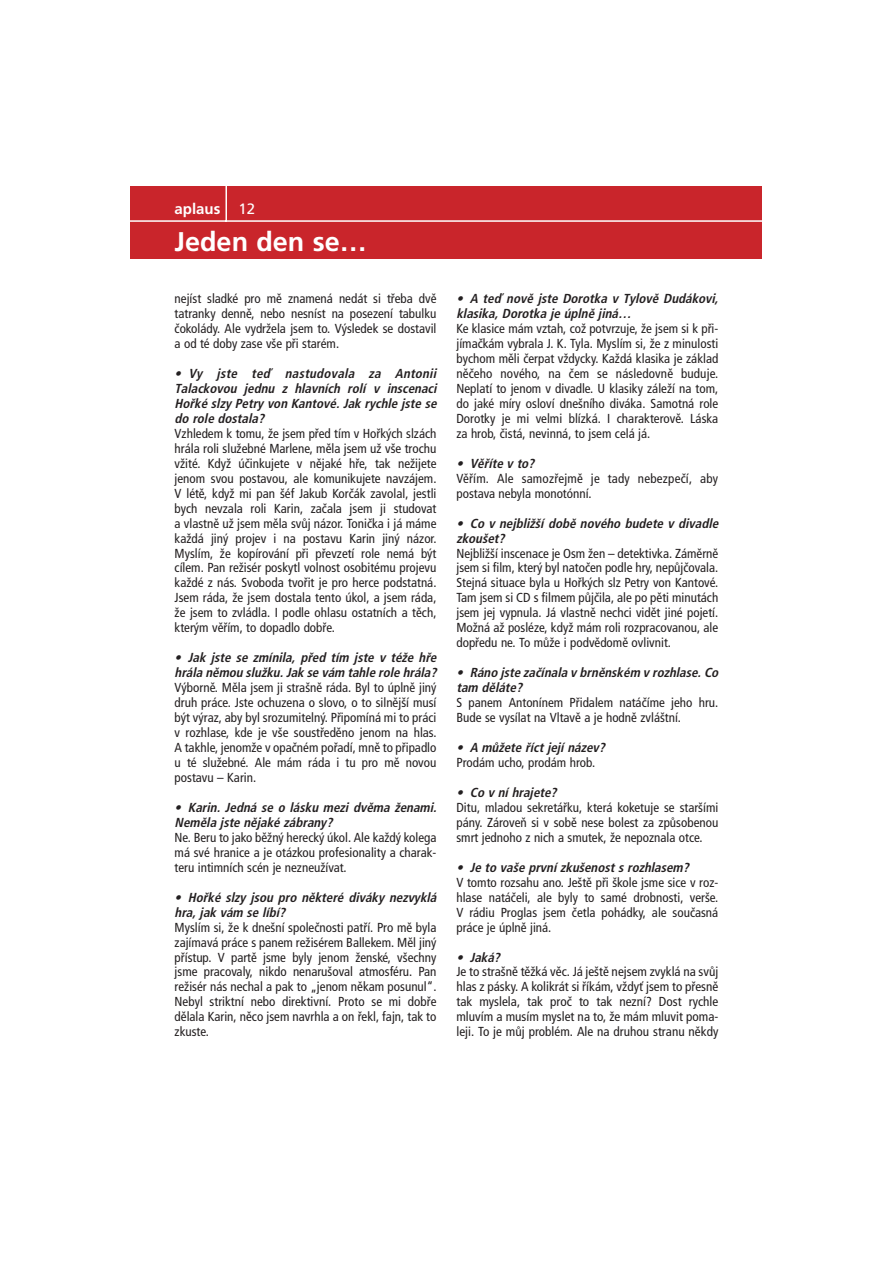
<style>
.page{position:relative;width:893px;height:1263px;background:#fff}
.page>*{position:absolute;margin:0;border:0;box-sizing:border-box;transform-origin:0 0}
.t1{font:700 27px "Frutiger CE";color:#fff}
.t2{font:700 15px "Frutiger CE";color:#fff}
.t3{font:condensed 13.05px/15px "Frutiger CE";color:#231f20;text-align:justify}
.t4{font:italic 700 condensed 13.05px/15px "Frutiger CE";color:#231f20}
.s1{font-weight:400}
</style>
<div class="page">
<div style="left:130px;top:186px;width:632px;height:73px;background:#c9252b"></div>
<p class="t2" style="left:175px;top:202px;width:82px">aplaus <span class="s1">12</span></p>
<h1 class="t1" style="left:175px;top:230px;width:194px">Jeden den se…</h1>
<p class="t3" style="left:175px;top:292px;width:263px">nejíst sladké pro mě znamená nedát si třeba dvě tatranky denně, nebo nesníst na posezení tabulku čokolády. Ale vydržela jsem to. Výsledek se dostavil a od té doby zase vše při starém.</p>
<p class="t4" style="left:175px;top:367px;width:266px;text-align:justify">• Vy jste teď nastudovala za Antonii Talackovou jednu z hlavních rolí v inscenaci Hořké slzy Petry von Kantové. Jak rychle jste se do role dostala?</p>
<p class="t3" style="left:175px;top:427px;width:263px">Vzhledem k tomu, že jsem před tím v Hořkých slzách hrála roli služebné Marlene, měla jsem už vše trochu vžité. Když účinkujete v nějaké hře, tak nežijete jenom svou postavou, ale komunikujete navzájem.<br>V létě, když mi pan šéf Jakub Korčák zavolal, jestli bych nevzala roli Karin, začala jsem ji studovat a vlastně už jsem měla svůj názor. Tonička i já máme každá jiný projev i na postavu Karin jiný názor.<br>Myslím, že kopírování při převzetí role nemá být cílem. Pan režisér poskytl volnost osobitému projevu každé z nás. Svoboda tvořit je pro herce podstatná.<br>Jsem ráda, že jsem dostala tento úkol, a jsem ráda, že jsem to zvládla. I podle ohlasu ostatních a těch, kterým věřím, to dopadlo dobře.</p>
<p class="t4" style="left:175px;top:651px;width:266px">• Jak jste se zmínila, před tím jste v téže hře hrála němou služku.Jak se vám tahle role hrála?</p>
<p class="t3" style="left:175px;top:681px;width:263px">Výborně. Měla jsem ji strašně ráda. Byl to úplně jiný druh práce. Jste ochuzena o slovo, o to silnější musí být výraz, aby byl srozumitelný. Připomíná mi to práci v rozhlase, kde je vše soustředěno jenom na hlas.<br>A takhle, jenomže v opačném pořadí, mně to připadlo u té služebné. Ale mám ráda i tu pro mě novou postavu – Karin.</p>
<p class="t4" style="left:175px;top:801px;width:266px">• Karin. Jedná se o lásku mezi dvěma ženami.<br>Neměla jste nějaké zábrany?</p>
<p class="t3" style="left:175px;top:831px;width:263px">Ne. Beru to jako běžný herecký úkol. Ale každý kolega má své hranice a je otázkou profesionality a charak&shy;teru intimních scén je nezneužívat.</p>
<p class="t4" style="left:175px;top:891px;width:266px">• Hořké slzy jsou pro některé diváky nezvyklá hra, jak vám se líbí?</p>
<p class="t3" style="left:175px;top:921px;width:263px">Myslím si, že k dnešní společnosti patří. Pro mě byla zajímavá práce s panem režisérem Ballekem. Měl jiný přístup. V partě jsme byly jenom ženské, všechny jsme pracovaly, nikdo nenarušoval atmosféru. Pan režisér nás nechal a pak to „jenom někam posunul“.<br>Nebyl striktní nebo direktivní. Proto se mi dobře dělala Karin, něco jsem navrhla a on řekl, fajn, tak to zkuste.</p>
<p class="t4" style="left:456px;top:292px;width:266px">• A teď nově jste Dorotka v Tylově Dudákovi, klasika, Dorotka je úplně jiná…</p>
<p class="t3" style="left:456px;top:322px;width:263px">Ke klasice mám vztah, což potvrzuje, že jsem si k při&shy;jímačkám vybrala J. K. Tyla. Myslím si, že z minulosti bychom měli čerpat vždycky. Každá klasika je základ něčeho nového, na čem se následovně buduje.<br>Neplatí to jenom v divadle. U klasiky záleží na tom, do jaké míry osloví dnešního diváka. Samotná role Dorotky je mi velmi blízká. I charakterově. Láska za hrob, čistá, nevinná, to jsem celá já.</p>
<p class="t4" style="left:456px;top:457px;width:82px">• Věříte v to?</p>
<p class="t3" style="left:456px;top:472px;width:263px">Věřím. Ale samozřejmě je tady nebezpečí, aby postava nebyla monotónní.</p>
<p class="t4" style="left:456px;top:517px;width:266px">• Co v nejbližší době nového budete v divadle zkoušet?</p>
<p class="t3" style="left:456px;top:547px;width:263px">Nejbližší inscenace je Osm žen – detektivka. Záměrně jsem si film, který byl natočen podle hry, nepůjčovala.<br>Stejná situace byla u Hořkých slz Petry von Kantové.<br>Tam jsem si CD s filmem půjčila, ale po pěti minutách jsem jej vypnula. Já vlastně nechci vidět jiné pojetí.<br>Možná až posléze, když mám roli rozpracovanou, ale dopředu ne. To může i podvědomě ovlivnit.</p>
<p class="t4" style="left:456px;top:666px;width:266px">• Ráno jste začínala v brněnském v rozhlase.Co tam děláte?</p>
<p class="t3" style="left:456px;top:696px;width:263px">S panem Antonínem Přidalem natáčíme jeho hru.<br>Bude se vysílat na Vltavě a je hodně zvláštní.</p>
<p class="t4" style="left:456px;top:741px;width:153px">• A můžete říct jej í název?</p>
<p class="t3" style="left:456px;top:756px;width:140px">Prodám ucho, prodám hrob.</p>
<p class="t4" style="left:456px;top:786px;width:104px">• Co v ní hrajete?</p>
<p class="t3" style="left:456px;top:801px;width:263px">Ditu, mladou sekretářku, která koketuje se staršími pány. Zároveň si v sobě nese bolest za způsobenou smrt jednoho z nich a smutek, že nepoznala otce.</p>
<p class="t4" style="left:456px;top:861px;width:236px">• Je to vaše první zkušenost s rozhlasem?</p>
<p class="t3" style="left:456px;top:876px;width:263px">V tomto rozsahu ano. Ještě při škole jsme sice v roz&shy;hlase natáčeli, ale byly to samé drobnosti, verše.<br>V rádiu Proglas jsem četla pohádky, ale současná práce je úplně jiná.</p>
<p class="t4" style="left:456px;top:950px;width:48px">• Jaká?</p>
<p class="t3" style="left:456px;top:965px;width:263px">Je to strašně těžká věc. Já ještě nejsem zvyklá na svůj hlas z pásky. A kolikrát si říkám, vždyť jsem to přesně tak myslela, tak proč to tak nezní? Dost rychle mluvím a musím myslet na to, že mám mluvit poma&shy;leji. To je můj problém. Ale na druhou stranu někdy</p>
</div>
